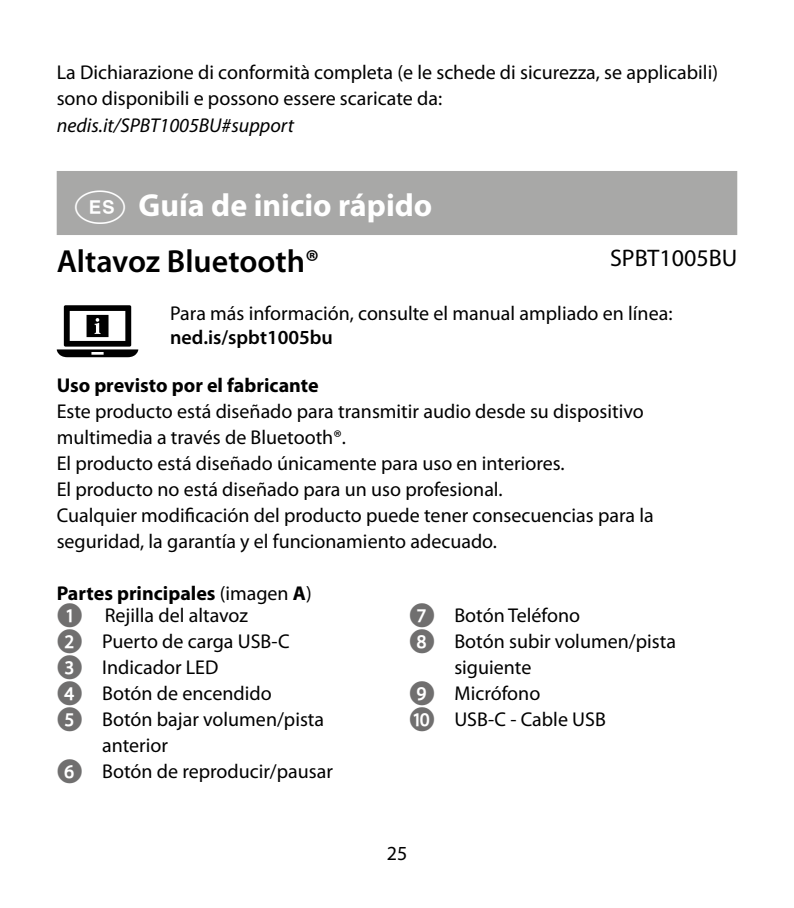
<style>
.page{position:relative;width:794px;height:908px;background:#fff}
.page>*{position:absolute;margin:0;border:0;box-sizing:border-box;transform-origin:0 0}
.t1{font:700 32px/55.2px "Myriad Pro";color:#fff}
.t2{font:24px "Myriad Pro";color:#000}
.t3{font:20px/26px "Myriad Pro";color:#000}
.t4{font:italic 20px "Myriad Pro";color:#000}
.t5{font:700 20px "Myriad Pro";color:#000}
.t6{font:600 20px "Myriad Pro";color:#000}
.s1{font-family:"manualise countrycodes";font-weight:400;font-size:48px}
.s2{font-weight:600;color:#000}
.s3{font-weight:700}
.s4{font-family:"Manualise Call out Closed Glyphs Bold Bold";font-size:24px;color:#706f6f}
</style>
<div class="page">
<div style="left:57px;top:171px;width:680px;height:64px;background:#a8a8a7"></div>
<svg style="left:57px;top:305px;width:81px;height:52px"></svg>
<p class="t3" style="left:57px;top:59px;width:663px">La Dichiarazione di conformità completa (e le schede di sicurezza, se applicabili) sono disponibili e possono essere scaricate da:</p>
<p class="t4" style="left:57px;top:112px;width:239px">nedis.it/SPBT1005BU#support</p>
<h1 class="t1" style="left:57px;top:177px;width:377px;text-indent:11px"><span class="s1">h</span> Guía de inicio rápido<br><span class="s2">Altavoz Bluetooth®</span></h1>
<p class="t2" style="left:610px;top:243px;width:129px">SPBT1005BU</p>
<p class="t3" style="left:170px;top:300px;width:504px">Para más información, consulte el manual ampliado en línea:</p>
<p class="t6" style="left:170px;top:325px;width:164px">ned.is/spbt1005bu</p>
<p class="t5" style="left:57px;top:372px;width:263px">Uso previsto por el fabricante</p>
<p class="t3" style="left:57px;top:397px;width:598px">Este producto está diseñado para transmitir audio desde su dispositivo multimedia a través de Bluetooth®.<br>El producto está diseñado únicamente para uso en interiores.<br>El producto no está diseñado para un uso profesional.<br>Cualquier modificación del producto puede tener consecuencias para la seguridad, la garantía y el funcionamiento adecuado.</p>
<p class="t3" style="left:57px;top:581px;width:256px;line-height:22px"><span class="s3">Partes principales</span> (imagen <span class="s3">A</span>)<br><span class="s4">1</span> Rejilla del altavoz</p>
<p class="t3" style="left:57px;top:627px;width:234px"><span class="s4">2</span> Puerto de carga USB-C</p>
<p class="t3" style="left:57px;top:653px;width:163px"><span class="s4">3</span> Indicador LED</p>
<p class="t3" style="left:57px;top:679px;width:216px"><span class="s4">4</span> Botón de encendido</p>
<p class="t3" style="left:57px;top:705px;width:269px"><span class="s4">5</span> Botón bajar volumen/pista</p>
<p class="t3" style="left:102px;top:731px;width:67px">anterior</p>
<p class="t3" style="left:57px;top:757px;width:278px"><span class="s4">6</span> Botón de reproducir/pausar</p>
<p class="t3" style="left:409px;top:601px;width:173px"><span class="s4">7</span> Botón Teléfono</p>
<p class="t3" style="left:409px;top:627px;width:268px"><span class="s4">8</span> Botón subir volumen/pista</p>
<p class="t3" style="left:454px;top:653px;width:79px">siguiente</p>
<p class="t3" style="left:409px;top:679px;width:133px"><span class="s4">9</span> Micrófono</p>
<p class="t3" style="left:409px;top:705px;width:198px"><span class="s4">q</span> USB-C - Cable USB</p>
<p class="t3" style="left:387px;top:839px;width:22px">25</p>
</div>
